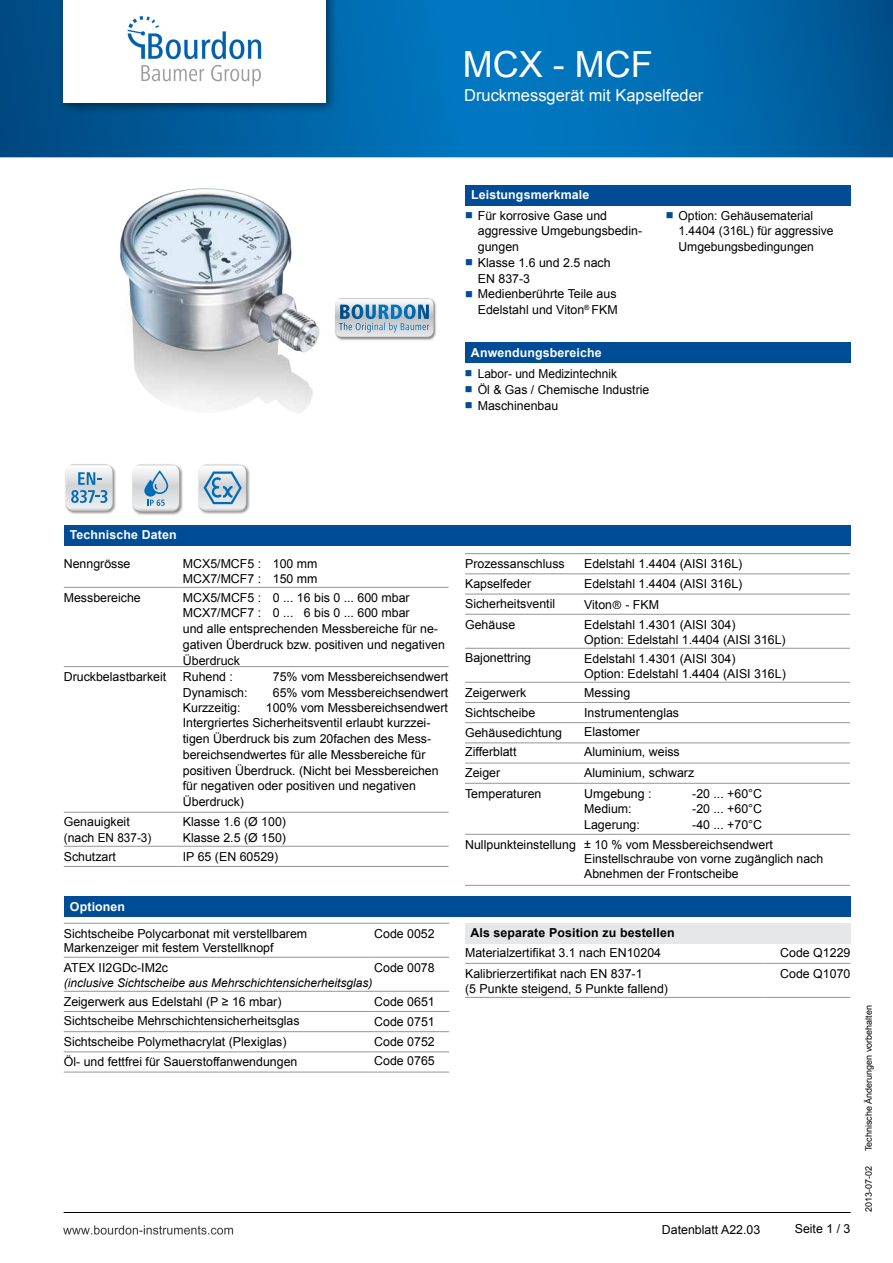
<style>
.page{position:relative;width:893px;height:1263px;background:#fff}
.page>*{position:absolute;margin:0;border:0;box-sizing:border-box;transform-origin:0 0}
.t1{font:36px "Arial";color:#fff}
.t2{font:16.5px "Arial";color:#fff}
.t3{font:12.3px/15.8px "Arial";color:#000}
.t4{font:12.3px/15.8px "Arial";color:#000;scale:.96 1}
.t5{font:700 12.3px "Arial";letter-spacing:.01em;color:#fff}
.t6{font:italic 12px "Arial";color:#000}
.t7{font:9px "Arial";color:#000}
.s1{font-weight:700;color:#fff}
.s2{font-family:"Frutiger Next LT";font-stretch:condensed}
.s3{font-weight:700}
</style>
<div class="page">
<img style="left:0;top:0;width:893px;height:1235px">
<svg style="left:466px;top:212px;width:6px;height:6px"></svg>
<svg style="left:466px;top:259px;width:6px;height:6px"></svg>
<svg style="left:466px;top:291px;width:6px;height:6px"></svg>
<svg style="left:667px;top:212px;width:6px;height:6px"></svg>
<svg style="left:466px;top:370px;width:6px;height:7px"></svg>
<svg style="left:466px;top:386px;width:6px;height:6px"></svg>
<svg style="left:466px;top:402px;width:6px;height:6px"></svg>
<p class="t1" style="left:463px;top:40px;width:191px">MCX - MCF</p>
<p class="t2" style="left:464px;top:85px;width:241px">Druckmessgerät mit Kapselfeder</p>
<p class="t5" style="left:471px;top:187px;width:120px">Leistungsmerkmale</p>
<p class="t3" style="left:478px;top:208px;width:166px">Für korrosive Gase und aggressive Umgebungsbedin&shy;gungen<br>Klasse 1.6 und 2.5 nach<br>EN 837-3<br>Medienberührte Teile aus<br>Edelstahl und Viton<sup>®</sup> FKM</p>
<p class="t3" style="left:678px;top:208px;width:157px">Option: Gehäusematerial<br>1.4404 (316L) für aggressive<br>Umgebungsbedingungen</p>
<p class="t5" style="left:471px;top:345px;width:132px">Anwendungsbereiche</p>
<p class="t4" style="left:478px;top:366px;width:180px">Labor- und Medizintechnik<br>Öl &amp; Gas / Chemische Industrie<br>Maschinenbau</p>
<p class="t5" style="left:70px;top:527px;width:108px">Technische Daten</p>
<p class="t3" style="left:64px;top:556px;width:68px">Nenngrösse</p>
<p class="t3" style="left:183px;top:556px;width:136px">MCX5/MCF5 : 100 mm<br>MCX7/MCF7 : 150 mm</p>
<p class="t3" style="left:64px;top:590px;width:79px">Messbereiche</p>
<p class="t3" style="left:183px;top:590px;width:264px">MCX5/MCF5 : 0 ... 16 bis 0 ... 600 mbar MCX7/MCF7 : 0 ... 6 bis 0 ... 600 mbar<br>und alle entsprechenden Messbereiche für ne&shy;gativen Überdruck bzw. positiven und negativen Überdruck</p>
<p class="t3" style="left:64px;top:669px;width:104px">Druckbelastbarkeit</p>
<p class="t3" style="left:183px;top:669px;width:52px">Ruhend :</p>
<p class="t3" style="left:273px;top:669px;width:177px">75% vom Messbereichsendwert</p>
<p class="t3" style="left:183px;top:685px;width:66px">Dynamisch:</p>
<p class="t3" style="left:273px;top:685px;width:177px">65% vom Messbereichsendwert</p>
<p class="t3" style="left:183px;top:700px;width:59px">Kurzzeitig:</p>
<p class="t3" style="left:183px;top:700px;width:267px;text-indent:83px">100% vom Messbereichsendwert Intergriertes Sicherheitsventil erlaubt kurzzei&shy;tigen Überdruck bis zum 20fachen des Mess&shy;bereichsendwertes für alle Messbereiche für positiven Überdruck. (Nicht bei Messbereichen für negativen oder positiven und negativen Überdruck)</p>
<p class="t3" style="left:64px;top:814px;width:89px">Genauigkeit (nach EN 837-3)</p>
<p class="t3" style="left:183px;top:814px;width:105px">Klasse 1.6 (Ø 100)<br>Klasse 2.5 (Ø 150)</p>
<p class="t3" style="left:64px;top:848px;width:54px">Schutzart</p>
<p class="t3" style="left:183px;top:848px;width:97px">IP 65 (EN 60529)</p>
<p class="t3" style="left:64px;top:893px;width:245px;line-height:27px;text-indent:6px"><span class="s1">Optionen<br></span>Sichtscheibe Polycarbonat mit verstellbarem</p>
<p class="t3" style="left:64px;top:940px;width:211px">Markenzeiger mit festem Verstellknopf</p>
<p class="t3" style="left:374px;top:925px;width:62px">Code 0052</p>
<p class="t3" style="left:374px;top:959px;width:62px">Code 0078</p>
<p class="t3" style="left:64px;top:959px;width:106px">ATEX II2GDc-IM2c</p>
<p class="t6" style="left:64px;top:975px;width:310px">(inclusive Sichtscheibe aus Mehrschichtensicherheitsglas)</p>
<p class="t3" style="left:64px;top:993px;width:219px">Zeigerwerk aus Edelstahl (P ≥ 16 mbar)</p>
<p class="t3" style="left:374px;top:993px;width:62px">Code 0651</p>
<p class="t3" style="left:64px;top:1013px;width:237px">Sichtscheibe Mehrschichtensicherheitsglas</p>
<p class="t3" style="left:374px;top:1014px;width:62px">Code 0751</p>
<p class="t3" style="left:64px;top:1034px;width:224px">Sichtscheibe Polymethacrylat (Plexiglas)</p>
<p class="t3" style="left:374px;top:1034px;width:62px">Code 0752</p>
<p class="t3" style="left:64px;top:1054px;width:235px">Öl- und fettfrei für Sauerstoffanwendungen</p>
<p class="t3" style="left:374px;top:1053px;width:62px">Code 0765</p>
<p class="t3" style="left:465px;top:556px;width:101px">Prozessanschluss</p>
<p class="t3" style="left:584px;top:556px;width:160px">Edelstahl 1.4404 (AISI 316L)</p>
<p class="t3" style="left:465px;top:576px;width:68px">Kapselfeder</p>
<p class="t3" style="left:584px;top:576px;width:160px">Edelstahl 1.4404 (AISI 316L)</p>
<p class="t3" style="left:465px;top:596px;width:92px">Sicherheitsventil</p>
<p class="t3" style="left:584px;top:597px;width:76px">Viton<span class="s2">®</span> - FKM</p>
<p class="t3" style="left:465px;top:616px;width:52px">Gehäuse</p>
<p class="t3" style="left:584px;top:616px;width:203px">Edelstahl 1.4301 (AISI 304)<br>Option: Edelstahl 1.4404 (AISI 316L)</p>
<p class="t3" style="left:465px;top:650px;width:68px">Bajonettring</p>
<p class="t3" style="left:584px;top:650px;width:203px">Edelstahl 1.4301 (AISI 304)<br>Option: Edelstahl 1.4404 (AISI 316L)</p>
<p class="t3" style="left:465px;top:684px;width:63px">Zeigerwerk</p>
<p class="t3" style="left:584px;top:684px;width:48px">Messing</p>
<p class="t3" style="left:465px;top:705px;width:72px">Sichtscheibe</p>
<p class="t3" style="left:584px;top:705px;width:96px">Instrumentenglas</p>
<p class="t3" style="left:465px;top:725px;width:98px">Gehäusedichtung</p>
<p class="t3" style="left:584px;top:724px;width:57px">Elastomer</p>
<p class="t3" style="left:465px;top:744px;width:53px">Zifferblatt</p>
<p class="t3" style="left:584px;top:744px;width:97px">Aluminium, weiss</p>
<p class="t3" style="left:465px;top:764px;width:37px">Zeiger</p>
<p class="t3" style="left:584px;top:764px;width:112px">Aluminium, schwarz</p>
<p class="t3" style="left:465px;top:785px;width:78px">Temperaturen</p>
<p class="t3" style="left:584px;top:785px;width:69px">Umgebung :</p>
<p class="t3" style="left:692px;top:785px;width:71px">-20 ... +60°C</p>
<p class="t3" style="left:584px;top:801px;width:49px">Medium:</p>
<p class="t3" style="left:692px;top:801px;width:71px">-20 ... +60°C</p>
<p class="t3" style="left:584px;top:817px;width:57px">Lagerung:</p>
<p class="t3" style="left:465px;top:815px;width:309px;line-height:19.5px;text-indent:227px">-40 ... +70°C<br>Nullpunkteinstellung ± 10 % vom Messbereichsendwert</p>
<p class="t3" style="left:584px;top:852px;width:241px;line-height:14.9px">Einstellschraube von vorne zugänglich nach<br>Abnehmen der Frontscheibe</p>
<p class="t3" style="left:465px;top:923px;width:211px;line-height:20.2px;text-indent:5px"><span class="s3">Als separate Position zu bestellen<br></span>Materialzertifikat 3.1 nach EN10204</p>
<p class="t3" style="left:780px;top:945px;width:72px">Code Q1229</p>
<p class="t3" style="left:465px;top:966px;width:204px">Kalibrierzertifikat nach EN 837-1<br>(5 Punkte steigend, 5 Punkte fallend)</p>
<p class="t3" style="left:780px;top:966px;width:72px">Code Q1070</p>
<p class="t3" style="left:662px;top:1221px;width:100px">Datenblatt A22.03</p>
<p class="t3" style="left:795px;top:1221px;width:57px">Seite 1 / 3</p>
<p class="t7" style="left:863px;top:1151px;width:148px;rotate:-90deg">Technische Änderungen vorbehalten</p>
<p class="t7" style="left:863px;top:1212px;width:48px;rotate:-90deg">2013-07-02</p>
</div>
